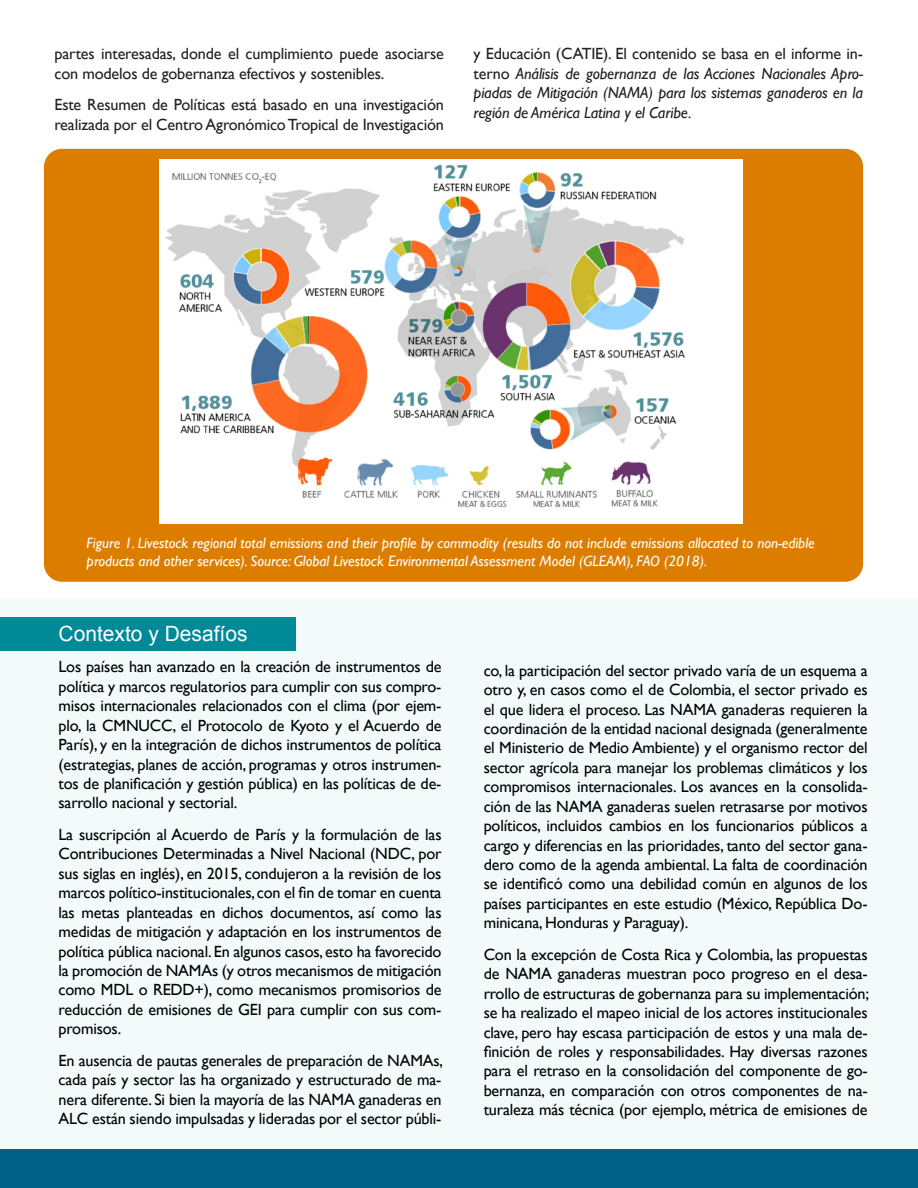
<style>
.page{position:relative;width:918px;height:1188px;background:#fff}
.page>*{position:absolute;margin:0;border:0;box-sizing:border-box;transform-origin:0 0}
.t1{font:21px "Arial";color:#fff}
.texto_policy{font:16.2px/19.5px "Gill Sans";letter-spacing:-.01em;color:#000;text-align:justify}
.texto_policy-2{font:16.2px/19.5px "Gill Sans";letter-spacing:-.01em;color:#231f20}
.texto_policy-3{font:italic 16.2px/19.5px "Gill Sans";letter-spacing:-.01em;color:#231f20;text-align:justify}
.t2{font:italic 15px/18px "Gill Sans";color:#fff}
.s1{font-style:normal}
</style>
<div class="page">
<div style="left:0;top:600px;width:918px;height:588px;background:#f3fafa"></div>
<div style="left:44px;top:149px;width:819px;height:433px;background:#dc7d00;border-radius:18px"></div>
<img style="left:159px;top:159px;width:584px;height:364px">
<div style="left:1px;top:617px;width:295px;height:33px;background:#008996"></div>
<div style="left:0;top:1149px;width:918px;height:39px;background:#005f85"></div>
<p class="texto_policy-2" style="left:54px;top:44px;width:391px">partes interesadas, donde el cumplimiento puede asociarse con modelos de gobernanza efectivos y sostenibles.</p>
<p class="texto_policy-2" style="left:54px;top:95px;width:391px">Este Resumen de Políticas está basado en una investigación realizada por el Centro Agronómico Tropical de Investigación</p>
<p class="texto_policy-3" style="left:474px;top:44px;width:391px"><span class="s1">y Educación (CATIE). El contenido se basa en el informe in&shy;terno</span> Análisis de gobernanza de las Acciones Nacionales Apro&shy;piadas de Mitigación (NAMA) para los sistemas ganaderos en la región de América Latina y el Caribe.</p>
<p class="t2" style="left:87px;top:534px;width:730px">Figure 1. Livestock regional total emissions and their profile by commodity (results do not include emissions allocated to non-edible products and other services). Source: Global Livestock Environmental Assessment Model (GLEAM), FAO (2018).</p>
<p class="t1" style="left:59px;top:620px;width:191px">Contexto y Desafíos</p>
<p class="texto_policy" style="left:59px;top:657px;width:385px">Los países han avanzado en la creación de instrumentos de política y marcos regulatorios para cumplir con sus compro&shy;misos internacionales relacionados con el clima (por ejem&shy;plo, la CMNUCC, el Protocolo de Kyoto y el Acuerdo de París), y en la integración de dichos instrumentos de política (estrategias, planes de acción, programas y otros instrumen&shy;tos de planificación y gestión pública) en las políticas de de&shy;sarrollo nacional y sectorial.</p>
<p class="texto_policy" style="left:59px;top:825px;width:385px">La suscripción al Acuerdo de París y la formulación de las Contribuciones Determinadas a Nivel Nacional (NDC, por sus siglas en inglés), en 2015, condujeron a la revisión de los marcos político-institucionales, con el fin de tomar en cuenta las metas planteadas en dichos documentos, así como las medidas de mitigación y adaptación en los instrumentos de política pública nacional. En algunos casos, esto ha favorecido la promoción de NAMAs (y otros mecanismos de mitigación como MDL o REDD+), como mecanismos promisorios de reducción de emisiones de GEI para cumplir con sus com&shy;promisos.</p>
<p class="texto_policy" style="left:59px;top:1050px;width:386px">En ausencia de pautas generales de preparación de NAMAs, cada país y sector las ha organizado y estructurado de ma&shy;nera diferente. Si bien la mayoría de las NAMA ganaderas en ALC están siendo impulsadas y lideradas por el sector públi-</p>
<p class="texto_policy" style="left:484px;top:660px;width:386px">co, la participación del sector privado varía de un esquema a otro y, en casos como el de Colombia, el sector privado es el que lidera el proceso. Las NAMA ganaderas requieren la coordinación de la entidad nacional designada (generalmente el Ministerio de Medio Ambiente) y el organismo rector del sector agrícola para manejar los problemas climáticos y los compromisos internacionales. Los avances en la consolida&shy;ción de las NAMA ganaderas suelen retrasarse por motivos políticos, incluidos cambios en los funcionarios públicos a cargo y diferencias en las prioridades, tanto del sector gana&shy;dero como de la agenda ambiental. La falta de coordinación se identificó como una debilidad común en algunos de los países participantes en este estudio (México, República Do&shy;minicana, Honduras y Paraguay).</p>
<p class="texto_policy" style="left:484px;top:944px;width:387px">Con la excepción de Costa Rica y Colombia, las propuestas de NAMA ganaderas muestran poco progreso en el desa&shy;rrollo de estructuras de gobernanza para su implementación; se ha realizado el mapeo inicial de los actores institucionales clave, pero hay escasa participación de estos y una mala de&shy;finición de roles y responsabilidades. Hay diversas razones para el retraso en la consolidación del componente de go&shy;bernanza, en comparación con otros componentes de na&shy;turaleza más técnica (por ejemplo, métrica de emisiones de</p>
</div>
